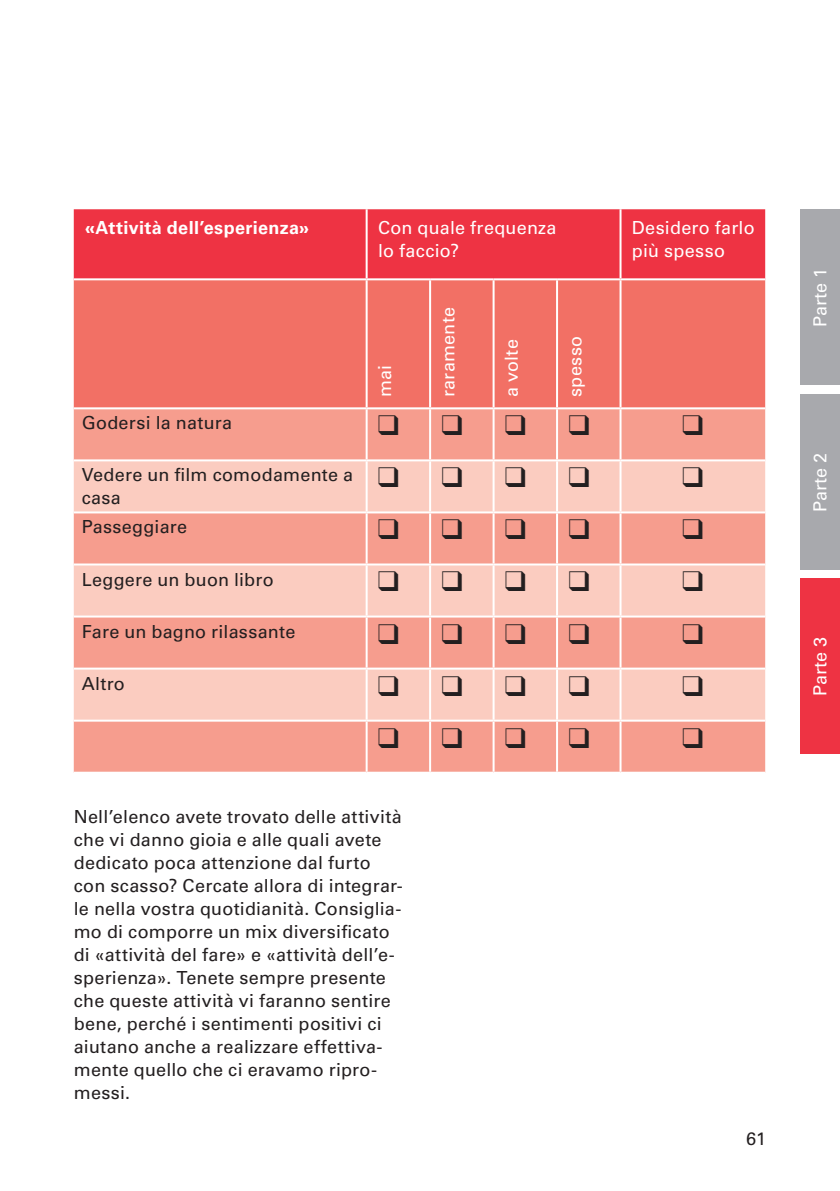
<style>
.page{position:relative;width:840px;height:1191px;background:#fff}
.page>*{position:absolute;margin:0;border:0;box-sizing:border-box;transform-origin:0 0}
.t1{font:18px/23px "Univers LT Std";letter-spacing:.015em;color:#231f20}
.t2{font:18px/23px "Univers LT Std";letter-spacing:.01em;color:#fff}
.t3{font:700 18px "Univers LT Std";letter-spacing:.02em;color:#fff}
</style>
<div class="page">
<div style="left:799px;top:209px;width:40px;height:176px;background:#a8a9ad"></div>
<div style="left:799px;top:394px;width:40px;height:176px;background:#a8a9ad"></div>
<div style="left:799px;top:578px;width:40px;height:176px;background:#ee3343"></div>
<div style="left:74px;top:209px;width:690px;height:69px;background:#ee3343"></div>
<div style="left:74px;top:280px;width:690px;height:127px;background:#f27065"></div>
<div style="left:74px;top:409px;width:690px;height:362px;background:#f69d8e"></div>
<svg style="left:74px;top:461px;width:690px;height:258px;background:#f9baad"></svg>
<hr style="left:365px;top:209px;width:2px;height:69px;background:#fff">
<hr style="left:619px;top:209px;width:2px;height:69px;background:#fff">
<hr style="left:429px;top:280px;width:2px;height:127px;background:#fff">
<hr style="left:492px;top:280px;width:2px;height:127px;background:#fff">
<hr style="left:555px;top:280px;width:2px;height:127px;background:#fff">
<hr style="left:619px;top:280px;width:2px;height:127px;background:#fff">
<hr style="left:365px;top:409px;width:2px;height:50px;background:#fff">
<hr style="left:429px;top:409px;width:2px;height:50px;background:#fff">
<hr style="left:492px;top:409px;width:2px;height:50px;background:#fff">
<hr style="left:555px;top:409px;width:2px;height:50px;background:#fff">
<hr style="left:619px;top:409px;width:2px;height:50px;background:#fff">
<hr style="left:74px;top:459px;width:292px;height:2px;background:#fff">
<hr style="left:366px;top:459px;width:64px;height:2px;background:#fff">
<hr style="left:365px;top:461px;width:2px;height:50px;background:#fff">
<hr style="left:430px;top:459px;width:63px;height:2px;background:#fff">
<hr style="left:429px;top:461px;width:2px;height:50px;background:#fff">
<hr style="left:493px;top:459px;width:63px;height:2px;background:#fff">
<hr style="left:492px;top:461px;width:2px;height:50px;background:#fff">
<hr style="left:556px;top:459px;width:64px;height:2px;background:#fff">
<hr style="left:555px;top:461px;width:2px;height:50px;background:#fff">
<hr style="left:620px;top:459px;width:144px;height:2px;background:#fff">
<hr style="left:619px;top:461px;width:2px;height:50px;background:#fff">
<hr style="left:74px;top:511px;width:292px;height:2px;background:#fff">
<hr style="left:366px;top:511px;width:64px;height:2px;background:#fff">
<hr style="left:365px;top:513px;width:2px;height:50px;background:#fff">
<hr style="left:430px;top:511px;width:63px;height:2px;background:#fff">
<hr style="left:429px;top:513px;width:2px;height:50px;background:#fff">
<hr style="left:493px;top:511px;width:63px;height:2px;background:#fff">
<hr style="left:492px;top:513px;width:2px;height:50px;background:#fff">
<hr style="left:556px;top:511px;width:64px;height:2px;background:#fff">
<hr style="left:555px;top:513px;width:2px;height:50px;background:#fff">
<hr style="left:620px;top:511px;width:144px;height:2px;background:#fff">
<hr style="left:619px;top:513px;width:2px;height:50px;background:#fff">
<hr style="left:74px;top:563px;width:292px;height:2px;background:#fff">
<hr style="left:366px;top:563px;width:64px;height:2px;background:#fff">
<hr style="left:365px;top:565px;width:2px;height:50px;background:#fff">
<hr style="left:430px;top:563px;width:63px;height:2px;background:#fff">
<hr style="left:429px;top:565px;width:2px;height:50px;background:#fff">
<hr style="left:493px;top:563px;width:63px;height:2px;background:#fff">
<hr style="left:492px;top:565px;width:2px;height:50px;background:#fff">
<hr style="left:556px;top:563px;width:64px;height:2px;background:#fff">
<hr style="left:555px;top:565px;width:2px;height:50px;background:#fff">
<hr style="left:620px;top:563px;width:144px;height:2px;background:#fff">
<hr style="left:619px;top:565px;width:2px;height:50px;background:#fff">
<hr style="left:74px;top:615px;width:292px;height:2px;background:#fff">
<hr style="left:366px;top:615px;width:64px;height:2px;background:#fff">
<hr style="left:365px;top:617px;width:2px;height:50px;background:#fff">
<hr style="left:430px;top:615px;width:63px;height:2px;background:#fff">
<hr style="left:429px;top:617px;width:2px;height:50px;background:#fff">
<hr style="left:493px;top:615px;width:63px;height:2px;background:#fff">
<hr style="left:492px;top:617px;width:2px;height:50px;background:#fff">
<hr style="left:556px;top:615px;width:64px;height:2px;background:#fff">
<hr style="left:555px;top:617px;width:2px;height:50px;background:#fff">
<hr style="left:620px;top:615px;width:144px;height:2px;background:#fff">
<hr style="left:619px;top:617px;width:2px;height:50px;background:#fff">
<hr style="left:74px;top:667px;width:292px;height:2px;background:#fff">
<hr style="left:366px;top:667px;width:64px;height:2px;background:#fff">
<hr style="left:365px;top:669px;width:2px;height:50px;background:#fff">
<hr style="left:430px;top:667px;width:63px;height:2px;background:#fff">
<hr style="left:429px;top:669px;width:2px;height:50px;background:#fff">
<hr style="left:493px;top:667px;width:63px;height:2px;background:#fff">
<hr style="left:492px;top:669px;width:2px;height:50px;background:#fff">
<hr style="left:556px;top:667px;width:64px;height:2px;background:#fff">
<hr style="left:555px;top:669px;width:2px;height:50px;background:#fff">
<hr style="left:620px;top:667px;width:144px;height:2px;background:#fff">
<hr style="left:619px;top:669px;width:2px;height:50px;background:#fff">
<hr style="left:74px;top:719px;width:292px;height:2px;background:#fff">
<hr style="left:366px;top:719px;width:64px;height:2px;background:#fff">
<hr style="left:365px;top:721px;width:2px;height:50px;background:#fff">
<hr style="left:430px;top:719px;width:63px;height:2px;background:#fff">
<hr style="left:429px;top:721px;width:2px;height:50px;background:#fff">
<hr style="left:493px;top:719px;width:63px;height:2px;background:#fff">
<hr style="left:492px;top:721px;width:2px;height:50px;background:#fff">
<hr style="left:556px;top:719px;width:64px;height:2px;background:#fff">
<hr style="left:555px;top:721px;width:2px;height:50px;background:#fff">
<hr style="left:620px;top:719px;width:144px;height:2px;background:#fff">
<hr style="left:619px;top:721px;width:2px;height:50px;background:#fff">
<hr style="left:365px;top:280px;width:2px;height:127px;background:#fff">
<div style="left:378px;top:415px;width:83px;height:20px;background:#f69d8e"></div>
<div style="left:505px;top:415px;width:83px;height:20px;background:#f69d8e"></div>
<svg style="left:682px;top:415px;width:20px;height:20px"></svg>
<div style="left:378px;top:467px;width:83px;height:20px;background:#fbccc0"></div>
<div style="left:505px;top:467px;width:83px;height:20px;background:#fbccc0"></div>
<svg style="left:682px;top:467px;width:20px;height:20px"></svg>
<div style="left:378px;top:519px;width:83px;height:20px;background:#f69d8e"></div>
<div style="left:505px;top:519px;width:83px;height:20px;background:#f69d8e"></div>
<svg style="left:682px;top:519px;width:20px;height:20px"></svg>
<div style="left:378px;top:572px;width:83px;height:19px;background:#fbccc0"></div>
<div style="left:505px;top:572px;width:83px;height:19px;background:#fbccc0"></div>
<svg style="left:682px;top:572px;width:20px;height:19px"></svg>
<div style="left:378px;top:624px;width:83px;height:19px;background:#f69d8e"></div>
<div style="left:505px;top:624px;width:83px;height:19px;background:#f69d8e"></div>
<svg style="left:682px;top:624px;width:20px;height:19px"></svg>
<div style="left:378px;top:676px;width:83px;height:19px;background:#fbccc0"></div>
<div style="left:505px;top:676px;width:83px;height:19px;background:#fbccc0"></div>
<svg style="left:682px;top:676px;width:20px;height:19px"></svg>
<div style="left:378px;top:728px;width:83px;height:19px;background:#f69d8e"></div>
<div style="left:505px;top:728px;width:83px;height:19px;background:#f69d8e"></div>
<svg style="left:682px;top:728px;width:20px;height:19px"></svg>
<p class="t3" style="left:85px;top:217px;width:225px">«Attività dell’esperienza»</p>
<p class="t2" style="left:378px;top:216px;width:180px">Con quale frequenza lo faccio?</p>
<p class="t2" style="left:631px;top:216px;width:124px">Desidero farlo più spesso</p>
<p class="t1" style="left:82px;top:411px;width:152px">Godersi la natura</p>
<p class="t1" style="left:82px;top:463px;width:273px">Vedere un film comodamente a casa</p>
<p class="t1" style="left:82px;top:516px;width:107px">Passeggiare</p>
<p class="t1" style="left:82px;top:568px;width:193px">Leggere un buon libro</p>
<p class="t1" style="left:82px;top:620px;width:215px">Fare un bagno rilassante</p>
<p class="t1" style="left:82px;top:672px;width:45px">Altro</p>
<p class="t2" style="left:373px;top:397px;width:34px;rotate:-90deg">mai</p>
<p class="t2" style="left:436px;top:397px;width:91px;rotate:-90deg">raramente</p>
<p class="t1" style="left:74px;top:805px;width:330px">Nell’elenco avete trovato delle attività che vi danno gioia e alle quali avete dedicato poca attenzione dal furto con scasso? Cercate allora di integrar&shy;le nella vostra quotidianità. Consiglia&shy;mo di comporre un mix diversificato di «attività del fare» e «attività dell’e&shy;sperienza». Tenete sempre presente che queste attività vi faranno sentire bene, perché i sentimenti positivi ci aiutano anche a realizzare effettiva&shy;mente quello che ci eravamo ripro&shy;messi.</p>
<p class="t2" style="left:500px;top:397px;width:59px;rotate:-90deg">a volte</p>
<p class="t2" style="left:563px;top:397px;width:62px;rotate:-90deg">spesso</p>
<p class="t1" style="left:745px;top:1127px;width:21px">61</p>
<p class="t2" style="left:808px;top:327px;width:61px;rotate:-90deg">Parte 1</p>
<p class="t2" style="left:808px;top:512px;width:61px;rotate:-90deg">Parte 2</p>
<p class="t2" style="left:808px;top:696px;width:61px;rotate:-90deg">Parte 3</p>
</div>
